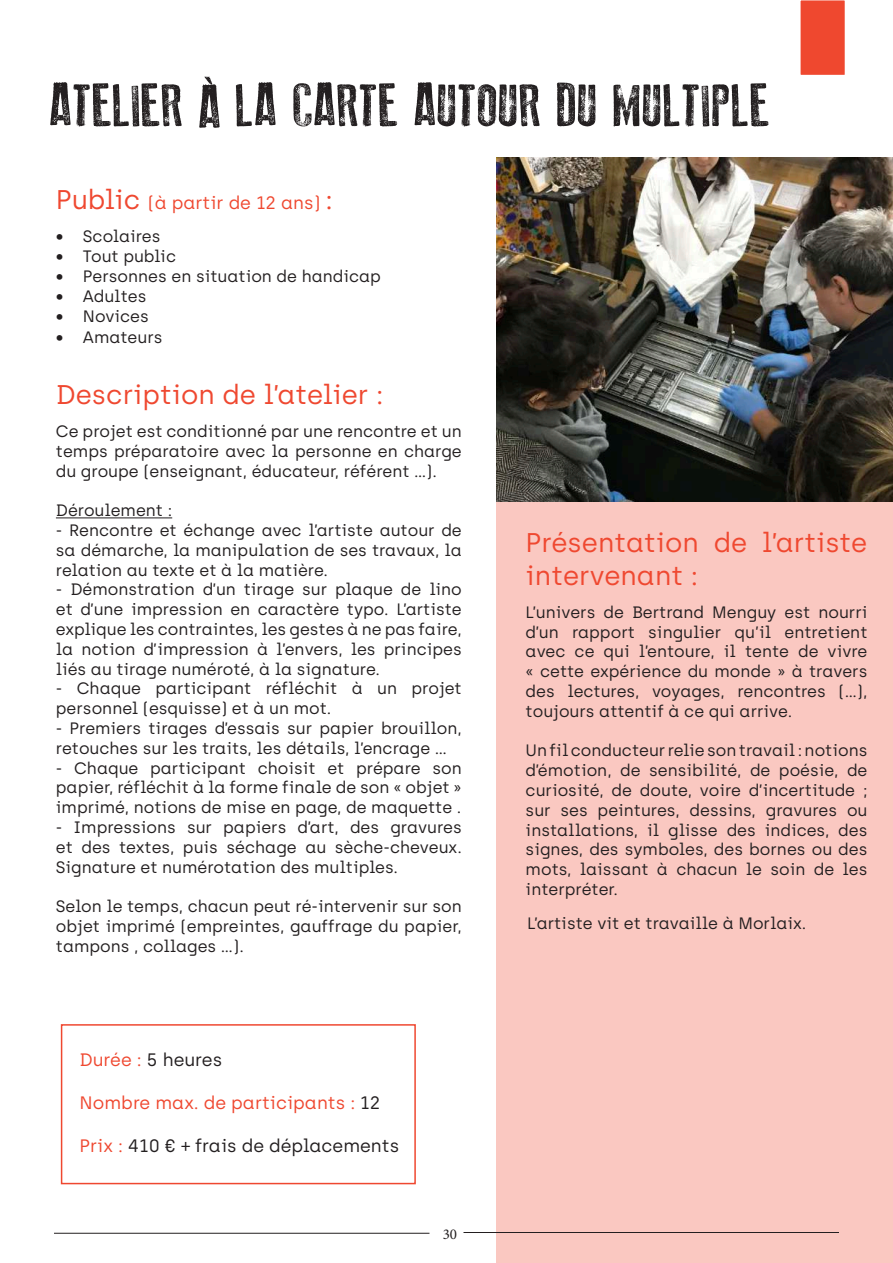
<style>
.page{position:relative;width:893px;height:1263px;background:#fff}
.page>*{position:absolute;margin:0;border:0;box-sizing:border-box;transform-origin:0 0}
.t1{font:60px "Old Press";color:#231f20}
.t2{font:27px/33px "Archia";color:#ef4830}
.t3{font:18px "Archia";color:#ef4830}
.t4{font:18px "Archia";color:#231f20}
.t5{font:16.5px/19.8px "Archia";color:#231f20;text-align:justify}
.t6{font:15px "Minion Pro";color:#231f20}
.s1{font-size:27px}
.s2{color:#ef4830}
.s3{color:#231f20}
</style>
<div class="page">
<div style="left:496px;top:200px;width:397px;height:1063px;background:#fac8c1"></div>
<img style="left:496px;top:158px;width:397px;height:344px">
<hr style="left:56px;top:517px;width:116px;height:1px;background:#231f20">
<div style="left:800px;top:0;width:45px;height:75px;background:#ef482f"></div>
<div style="left:61px;top:1024px;width:355px;height:160px;border:2px solid #ef4830"></div>
<hr style="left:54px;top:1233px;width:375px;height:1px;background:#231f20">
<hr style="left:463px;top:1232px;width:376px;height:1px;background:#231f20">
<h1 class="t1" style="left:50px;top:72px;width:722px">ATELIER À LA CARTE AUTOUR DU MULTIPLE</h1>
<p class="t3" style="left:56px;top:192px;width:278px"><span class="s1">Public</span> (à partir de 12 ans) <span class="s1">:</span></p>
<p class="t5" style="left:56px;top:227px;width:106px">• Scolaires</p>
<p class="t5" style="left:56px;top:247px;width:122px">• Tout public</p>
<p class="t5" style="left:56px;top:266px;width:327px">• Personnes en situation de handicap</p>
<p class="t5" style="left:56px;top:286px;width:92px">• Adultes</p>
<p class="t5" style="left:56px;top:306px;width:95px">• Novices</p>
<p class="t5" style="left:56px;top:328px;width:108px">• Amateurs</p>
<h2 class="t2" style="left:56px;top:378px;width:329px">Description de l’atelier :</h2>
<p class="t5" style="left:56px;top:421px;width:407px">Ce projet est conditionné par une rencontre et un temps préparatoire avec la personne en charge du groupe (enseignant, éducateur, référent … ).</p>
<p class="t5" style="left:56px;top:500px;width:118px">Déroulement :</p>
<p class="t5" style="left:56px;top:520px;width:407px">- Rencontre et échange avec l’artiste autour de sa démarche, la manipulation de ses travaux, la relation au texte et à la matière.</p>
<p class="t5" style="left:56px;top:580px;width:407px">- Démonstration d’un tirage sur plaque de lino et d’une impression en caractère typo. L’artiste explique les contraintes, les gestes à ne pas faire, la notion d’impression à l’envers, les principes liés au tirage numéroté, à la signature.</p>
<p class="t5" style="left:56px;top:679px;width:407px">- Chaque participant réfléchit à un projet personnel (esquisse) et à un mot.</p>
<p class="t5" style="left:56px;top:718px;width:407px">- Premiers tirages d’essais sur papier brouillon, retouches sur les traits, les détails, l’encrage …</p>
<p class="t5" style="left:56px;top:758px;width:407px">- Chaque participant choisit et prépare son papier, réfléchit à la forme finale de son « objet » imprimé, notions de mise en page, de maquette .</p>
<p class="t5" style="left:56px;top:817px;width:407px">- Impressions sur papiers d’art, des gravures et des textes, puis séchage au sèche-cheveux.<br>Signature et numérotation des multiples.</p>
<p class="t5" style="left:56px;top:896px;width:407px">Selon le temps, chacun peut ré-intervenir sur son objet imprimé (empreintes, gauffrage du papier, tampons , collages … ).</p>
<p class="t4" style="left:80px;top:1049px;width:144px"><span class="s2">Durée :</span> 5 heures</p>
<p class="t3" style="left:80px;top:1092px;width:302px">Nombre max. de participants : <span class="s3">12</span></p>
<p class="t4" style="left:80px;top:1135px;width:321px"><span class="s2">Prix :</span> 410 € + frais de déplacements</p>
<p class="t6" style="left:443px;top:1224px;width:16px">30</p>
<h2 class="t2" style="left:526px;top:526px;width:343px">Présentation de l’artiste intervenant :</h2>
<p class="t5" style="left:526px;top:602px;width:343px">L’univers de Bertrand Menguy est nourri d’un rapport singulier qu’il entretient avec ce qui l’entoure, il tente de vivre « cette expérience du monde » à travers des lectures, voyages, rencontres (...), toujours attentif à ce qui arrive.</p>
<p class="t5" style="left:526px;top:741px;width:343px">Un fil conducteur relie son travail: notions d’émotion, de sensibilité, de poésie, de curiosité, de doute, voire d’incertitude ; sur ses peintures, dessins, gravures ou installations, il glisse des indices, des signes, des symboles, des bornes ou des mots, laissant à chacun le soin de les interpréter.</p>
<p class="t5" style="left:527px;top:913px;width:281px">L’artiste vit et travaille à Morlaix.</p>
</div>
